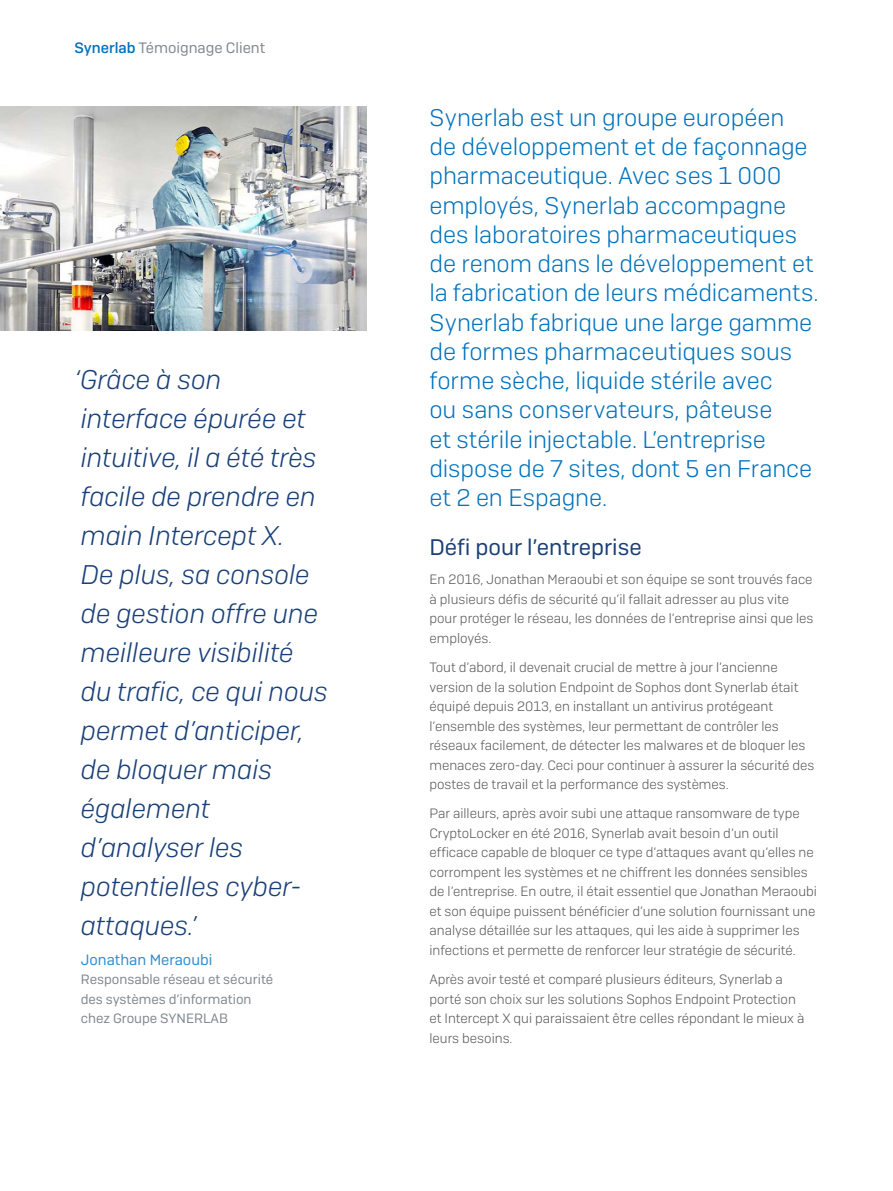
<style>
.page{position:relative;width:893px;height:1191px;background:#fff}
.page>*{position:absolute;margin:0;border:0;box-sizing:border-box;transform-origin:0 0}
.Qoute{font:italic 300 27px/39px "Sophos Sans";color:#193f77}
.Heading_Intro{font:300 24px/29.2px "Sophos Sans";letter-spacing:-.005em;color:#0072bc}
.Subheading_1{font:22.5px "Sophos Sans";color:#193f77}
.Page_Header{font:15px "Sophos Sans";color:#81898e}
.Acreditation{font:15px "Sophos Sans";color:#308ecd}
.Body_Copy{font:300 13.5px/19.5px "Sophos Sans";color:#57585a}
.Job_Title{font:13.5px/19.5px "Sophos Sans";color:#81898e}
.s1{font-weight:500;color:#0072bc}
</style>
<div class="page">
<img style="left:0;top:106px;width:366px;height:225px">
<p class="Page_Header" style="left:74px;top:39px;width:192px"><span class="s1">Synerlab</span> Témoignage Client</p>
<p class="Qoute" style="left:74px;top:360px;width:255px">‘Grâce à son interface épurée et intuitive, il a été très facile de prendre en main Intercept X.<br>De plus, sa console de gestion offre une meilleure visibilité<br>du trafic, ce qui nous permet d’anticiper, de bloquer mais également d’analyser les potentielles cyber&shy;attaques.’</p>
<p class="Acreditation" style="left:81px;top:950px;width:133px">Jonathan Meraoubi</p>
<p class="Job_Title" style="left:81px;top:969px;width:194px">Responsable réseau et sécurité des systèmes d’information chez Groupe SYNERLAB</p>
<p class="Heading_Intro" style="left:429px;top:102px;width:391px">Synerlab est un groupe européen<br>de développement et de façonnage pharmaceutique. Avec ses 1 000 employés, Synerlab accompagne des laboratoires pharmaceutiques de renom dans le développement et la fabrication de leurs médicaments.<br>Synerlab fabrique une large gamme de formes pharmaceutiques sous forme sèche, liquide stérile avec<br>ou sans conservateurs, pâteuse<br>et stérile injectable. L’entreprise dispose de 7 sites, dont 5 en France et 2 en Espagne.</p>
<p class="Subheading_1" style="left:429px;top:534px;width:214px">Défi pour l’entreprise</p>
<p class="Body_Copy" style="left:429px;top:569px;width:386px">En 2016, Jonathan Meraoubi et son équipe se sont trouvés face à plusieurs défis de sécurité qu’il fallait adresser au plus vite pour protéger le réseau, les données de l’entreprise ainsi que les employés.</p>
<p class="Body_Copy" style="left:429px;top:657px;width:386px">Tout d’abord, il devenait crucial de mettre à jour l’ancienne version de la solution Endpoint de Sophos dont Synerlab était équipé depuis 2013, en installant un antivirus protégeant l’ensemble des systèmes, leur permettant de contrôler les réseaux facilement, de détecter les malwares et de bloquer les menaces zero-day. Ceci pour continuer à assurer la sécurité des postes de travail et la performance des systèmes.</p>
<p class="Body_Copy" style="left:429px;top:803px;width:389px">Par ailleurs, après avoir subi une attaque ransomware de type CryptoLocker en été 2016, Synerlab avait besoin d’un outil efficace capable de bloquer ce type d’attaques avant qu’elles ne corrompent les systèmes et ne chiffrent les données sensibles de l’entreprise. En outre, il était essentiel que Jonathan Meraoubi et son équipe puissent bénéficier d’une solution fournissant une analyse détaillée sur les attaques, qui les aide à supprimer les infections et permette de renforcer leur stratégie de sécurité.</p>
<p class="Body_Copy" style="left:429px;top:969px;width:376px">Après avoir testé et comparé plusieurs éditeurs, Synerlab a porté son choix sur les solutions Sophos Endpoint Protection et Intercept X qui paraissaient être celles répondant le mieux à leurs besoins.</p>
</div>
